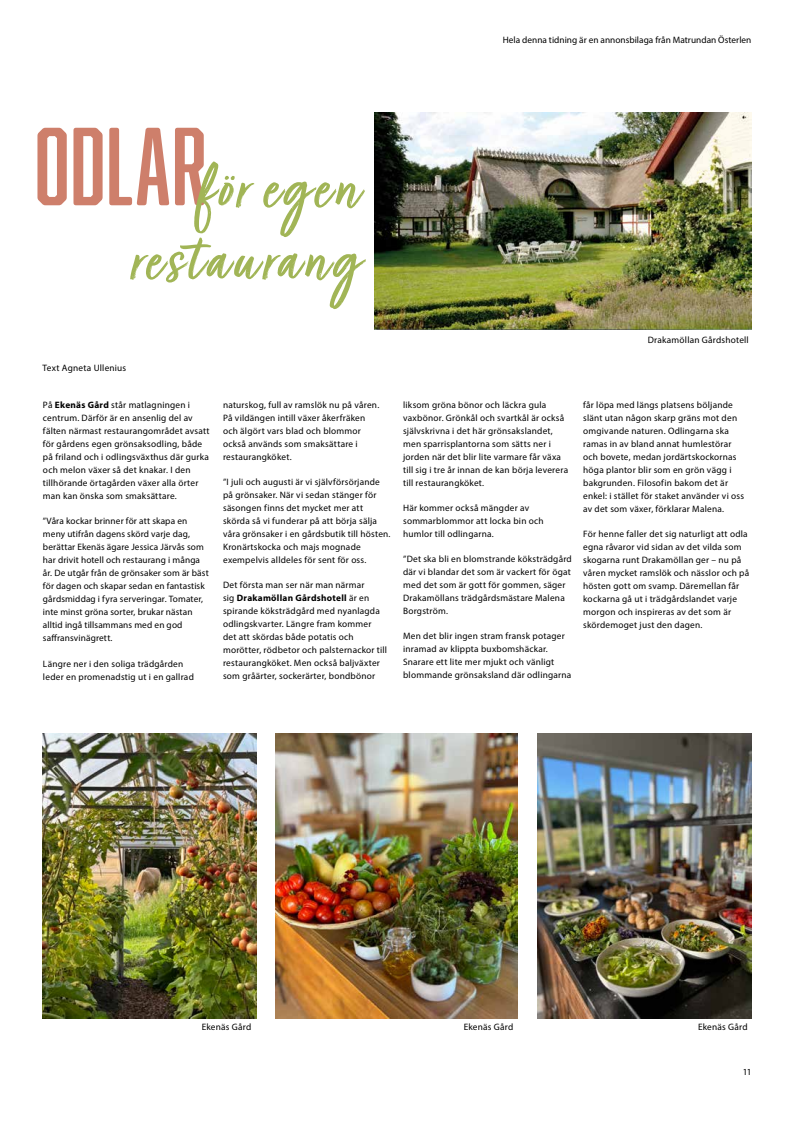
<style>
.page{position:relative;width:794px;height:1127px;background:#fff}
.page>*{position:absolute;margin:0;border:0;box-sizing:border-box;transform-origin:0 0}
.t1{font:72px/72px "Turbinado Pro";letter-spacing:.055em;color:#a1b556;text-align:right}
.t2{font:9.3px/13px "Myriad Pro";letter-spacing:.02em;color:#000}
.t3{font:9.3px "Myriad Pro";color:#000}
.s1{font-family:"Abolition Soft";font-size:102px;color:#ce7f6b}
.s2{font-weight:700}
</style>
<div class="page">
<img style="left:43px;top:734px;width:213px;height:284px">
<img style="left:538px;top:734px;width:213px;height:284px">
<img style="left:275px;top:734px;width:242px;height:284px">
<img style="left:374px;top:113px;width:377px;height:216px">
<p class="t3" style="left:502px;top:34px;width:250px">Hela denna tidning är en annonsbilaga från Matrundan Österlen</p>
<h1 class="t1" style="left:34px;top:158px;width:327px"><span class="s1">ODLAR</span>för egen restaurang</h1>
<p class="t2" style="left:43px;top:361px;width:85px">Text Agneta Ullenius</p>
<p class="t2" style="left:43px;top:399px;width:168px">På <span class="s2">Ekenäs Gård</span> står matlagningen i centrum. Därför är en ansenlig del av fälten närmast restaurangområdet avsatt för gårdens egen grönsaksodling, både på friland och i odlingsväxthus där gurka och melon växer så det knakar. I den tillhörande örtagården växer alla örter man kan önska som smaksättare.</p>
<p class="t2" style="left:43px;top:515px;width:167px">”Våra kockar brinner för att skapa en meny utifrån dagens skörd varje dag, berättar Ekenäs ägare Jessica Järvås som har drivit hotell och restaurang i många år. De utgår från de grönsaker som är bäst för dagen och skapar sedan en fantastisk gårdsmiddag i fyra serveringar. Tomater, inte minst gröna sorter, brukar nästan alltid ingå tillsammans med en god saffransvinägrett.</p>
<p class="t2" style="left:43px;top:658px;width:152px">Längre ner i den soliga trädgården leder en promenadstig ut i en gallrad</p>
<p class="t2" style="left:223px;top:398px;width:158px">naturskog, full av ramslök nu på våren.<br>På vildängen intill växer åkerfräken och älgört vars blad och blommor också används som smaksättare i restaurangköket.</p>
<p class="t2" style="left:223px;top:475px;width:169px">”I juli och augusti är vi självförsörjande på grönsaker. När vi sedan stänger för säsongen finns det mycket mer att skörda så vi funderar på att börja sälja våra grönsaker i en gårdsbutik till hösten.<br>Kronärtskocka och majs mognade exempelvis alldeles för sent för oss.</p>
<p class="t2" style="left:223px;top:578px;width:165px">Det första man ser när man närmar<br>sig <span class="s2">Drakamöllan Gårdshotell</span> är en spirande köksträdgård med nyanlagda odlingskvarter. Längre fram kommer det att skördas både potatis och morötter, rödbetor och palsternackor till restaurangköket. Men också baljväxter som gråärter, sockerärter, bondbönor</p>
<p class="t2" style="left:648px;top:333px;width:102px">Drakamöllan Gårdshotell</p>
<p class="t2" style="left:403px;top:398px;width:166px">liksom gröna bönor och läckra gula vaxbönor. Grönkål och svartkål är också självskrivna i det här grönsakslandet, men sparrisplantorna som sätts ner i jorden när det blir lite varmare får växa till sig i tre år innan de kan börja leverera till restaurangköket.</p>
<p class="t2" style="left:403px;top:501px;width:142px">Här kommer också mängder av sommarblommor att locka bin och humlor till odlingarna.</p>
<p class="t2" style="left:403px;top:553px;width:170px">”Det ska bli en blomstrande köksträdgård där vi blandar det som är vackert för ögat med det som är gott för gommen, säger Drakamöllans trädgårdsmästare Malena Borgström.</p>
<p class="t2" style="left:403px;top:630px;width:170px">Men det blir ingen stram fransk potager inramad av klippta buxbomshäckar.<br>Snarare ett lite mer mjukt och vänligt blommande grönsaksland där odlingarna</p>
<p class="t2" style="left:583px;top:399px;width:162px">får löpa med längs platsens böljande slänt utan någon skarp gräns mot den omgivande naturen. Odlingarna ska ramas in av bland annat humlestörar och bovete, medan jordärtskockornas höga plantor blir som en grön vägg i bakgrunden. Filosofin bakom det är enkel: i stället för staket använder vi oss av det som växer, förklarar Malena.</p>
<p class="t2" style="left:583px;top:528px;width:168px">För henne faller det sig naturligt att odla egna råvaror vid sidan av det vilda som skogarna runt Drakamöllan ger – nu på våren mycket ramslök och nässlor och på hösten gott om svamp. Däremellan får kockarna gå ut i trädgårdslandet varje morgon och inspireras av det som är skördemoget just den dagen.</p>
<p class="t2" style="left:202px;top:1021px;width:51px">Ekenäs Gård</p>
<p class="t2" style="left:464px;top:1021px;width:51px">Ekenäs Gård</p>
<p class="t2" style="left:698px;top:1021px;width:51px">Ekenäs Gård</p>
<p class="t2" style="left:743px;top:1065px;width:10px">11</p>
</div>
